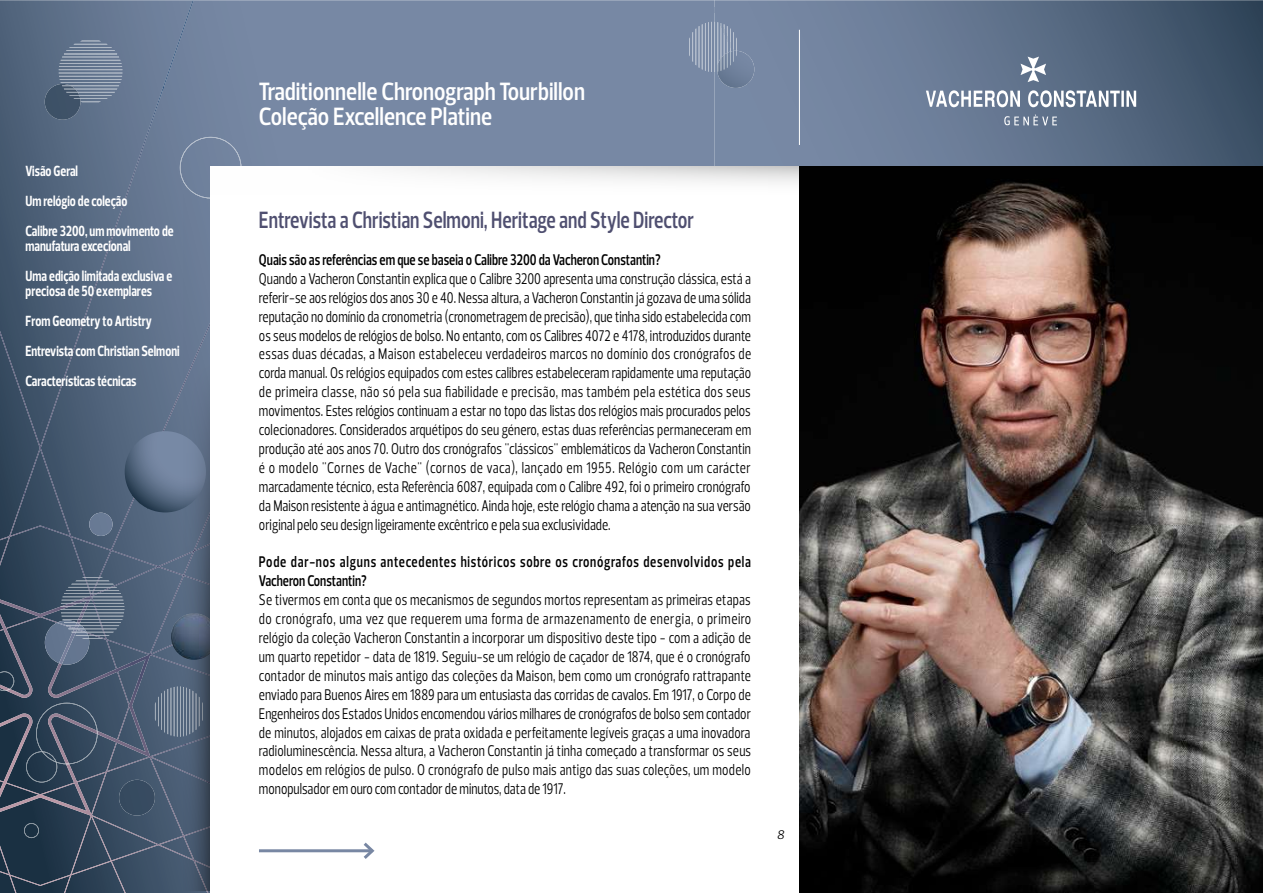
<style>
.page{position:relative;width:1263px;height:893px;background:#fff}
.page>*{position:absolute;margin:0;border:0;box-sizing:border-box;transform-origin:0 0}
.t1{font:600 25.5px/25.5px "Prelo Condensed";color:#fff}
.t2{font:600 24px "Prelo Condensed";color:#4f4f70;scale:.9 1}
.t3{font:15.75px/18.9px "Prelo Condensed";color:#000;text-align:justify;scale:.9 1}
.t4{font:600 15.75px/18.9px "Prelo Condensed";letter-spacing:.055em;color:#000;scale:.9 1}
.t5{font:600 15.75px "Prelo Condensed";color:#000;scale:.9 1}
.t6{font:700 15px/30px "Prelo Condensed";color:#fff;scale:.9 1}
.t7{font:italic 12.75px "Prelo";color:#000}
</style>
<div class="page">
<div style="left:236px;top:0;width:478px;height:166px;background:#7788a4"></div>
<svg style="left:714px;top:0;width:549px;height:166px;background:#5f718b"></svg>
<svg style="left:0;top:0;width:236px;height:893px;background:#4d5f76"></svg>
<svg style="left:24px;top:823px;width:15px;height:15px"></svg>
<svg style="left:26px;top:703px;width:72px;height:79px;background:#3b4c5f"></svg>
<svg style="left:180px;top:137px;width:61px;height:53px;background:#73849f"></svg>
<div style="left:119px;top:780px;width:36px;height:36px;background:#364b60;border-radius:18px"></div>
<div style="left:89px;top:513px;width:24px;height:23px;background:#697b95;border-radius:12px"></div>
<svg style="left:155px;top:686px;width:8px;height:51px"></svg>
<svg style="left:0;top:671px;width:14px;height:20px"></svg>
<svg style="left:45px;top:577px;width:79px;height:88px;background:#5a6a7f"></svg>
<svg style="left:66px;top:41px;width:49px;height:10px"></svg>
<hr style="left:64px;top:53px;width:53px;height:1px;background:#a0acba">
<svg style="left:45px;top:57px;width:77px;height:63px;background:#67788e"></svg>
<img style="left:717px;top:51px;width:37px;height:37px">
<svg style="left:689px;top:22px;width:48px;height:50px;background:#8a98b0"></svg>
<svg style="left:125px;top:431px;width:81px;height:81px;background:#576a82"></svg>
<svg style="left:926px;top:57px;width:210px;height:68px;background:#74849a"></svg>
<svg style="left:163px;top:190px;width:47px;height:701px;background:#5b6b83"></svg>
<div style="left:210px;top:166px;width:1052px;height:727px;background:#fff"></div>
<svg style="left:385px;top:166px;width:414px;height:17px"></svg>
<hr style="left:799px;top:30px;width:1px;height:115px;background:#fff">
<hr style="left:259px;top:849px;width:113px;height:3px;background:#7887a3">
<svg style="left:360px;top:842px;width:15px;height:17px"></svg>
<img style="left:800px;top:166px;width:463px;height:727px">
<p class="t6" style="left:26px;top:156px;width:166px">Visão Geral<br>Um relógio de coleção<br>Calibre 3200, um movimento de</p>
<p class="t6" style="left:26px;top:231px;width:165px">manufatura excecional<br>Uma edição limitada exclusiva e</p>
<p class="t6" style="left:26px;top:276px;width:173px">preciosa de 50 exemplares<br>From Geometry to Artistry<br>Entrevista com Christian Selmoni<br>Características técnicas</p>
<h1 class="t1" style="left:259px;top:79px;width:328px">Traditionnelle Chronograph Tourbillon<br>Coleção Excellence Platine</h1>
<h2 class="t2" style="left:259px;top:205px;width:485px">Entrevista a Christian Selmoni, Heritage and Style Director</h2>
<p class="t5" style="left:259px;top:250px;width:448px">Quais são as referências em que se baseia o Calibre 3200 da Vacheron Constantin?</p>
<p class="t3" style="left:259px;top:269px;width:549px">Quando a Vacheron Constantin explica que o Calibre 3200 apresenta uma construção clássica, está a referir-se aos relógios dos anos 30 e 40. Nessa altura, a Vacheron Constantin já gozava de uma sólida reputação no domínio da cronometria (cronometragem de precisão), que tinha sido estabelecida com os seus modelos de relógios de bolso. No entanto, com os Calibres 4072 e 4178, introduzidos durante essas duas décadas, a Maison estabeleceu verdadeiros marcos no domínio dos cronógrafos de corda manual. Os relógios equipados com estes calibres estabeleceram rapidamente uma reputação de primeira classe, não só pela sua fiabilidade e precisão, mas também pela estética dos seus movimentos. Estes relógios continuam a estar no topo das listas dos relógios mais procurados pelos colecionadores. Considerados arquétipos do seu género, estas duas referências permaneceram em produção até aos anos 70. Outro dos cronógrafos "clássicos" emblemáticos da Vacheron Constantin é o modelo "Cornes de Vache" (cornos de vaca), lançado em 1955. Relógio com um carácter marcadamente técnico, esta Referência 6087, equipada com o Calibre 492, foi o primeiro cronógrafo da Maison resistente à água e antimagnético. Ainda hoje, este relógio chama a atenção na sua versão original pelo seu design ligeiramente excêntrico e pela sua exclusividade.</p>
<p class="t4" style="left:259px;top:553px;width:548px">Pode dar-nos alguns antecedentes históricos sobre os cronógrafos desenvolvidos pela<br>Vacheron Constantin?</p>
<p class="t3" style="left:259px;top:591px;width:548px">Se tivermos em conta que os mecanismos de segundos mortos representam as primeiras etapas do cronógrafo, uma vez que requerem uma forma de armazenamento de energia, o primeiro relógio da coleção Vacheron Constantin a incorporar um dispositivo deste tipo - com a adição de um quarto repetidor - data de 1819. Seguiu-se um relógio de caçador de 1874, que é o cronógrafo contador de minutos mais antigo das coleções da Maison, bem como um cronógrafo rattrapante enviado para Buenos Aires em 1889 para um entusiasta das corridas de cavalos. Em 1917, o Corpo de Engenheiros dos Estados Unidos encomendou vários milhares de cronógrafos de bolso sem contador de minutos, alojados em caixas de prata oxidada e perfeitamente legíveis graças a uma inovadora radioluminescência. Nessa altura, a Vacheron Constantin já tinha começado a transformar os seus modelos em relógios de pulso. O cronógrafo de pulso mais antigo das suas coleções, um modelo monopulsador em ouro com contador de minutos, data de 1917.</p>
<p class="t7" style="left:777px;top:826px;width:9px">8</p>
</div>
